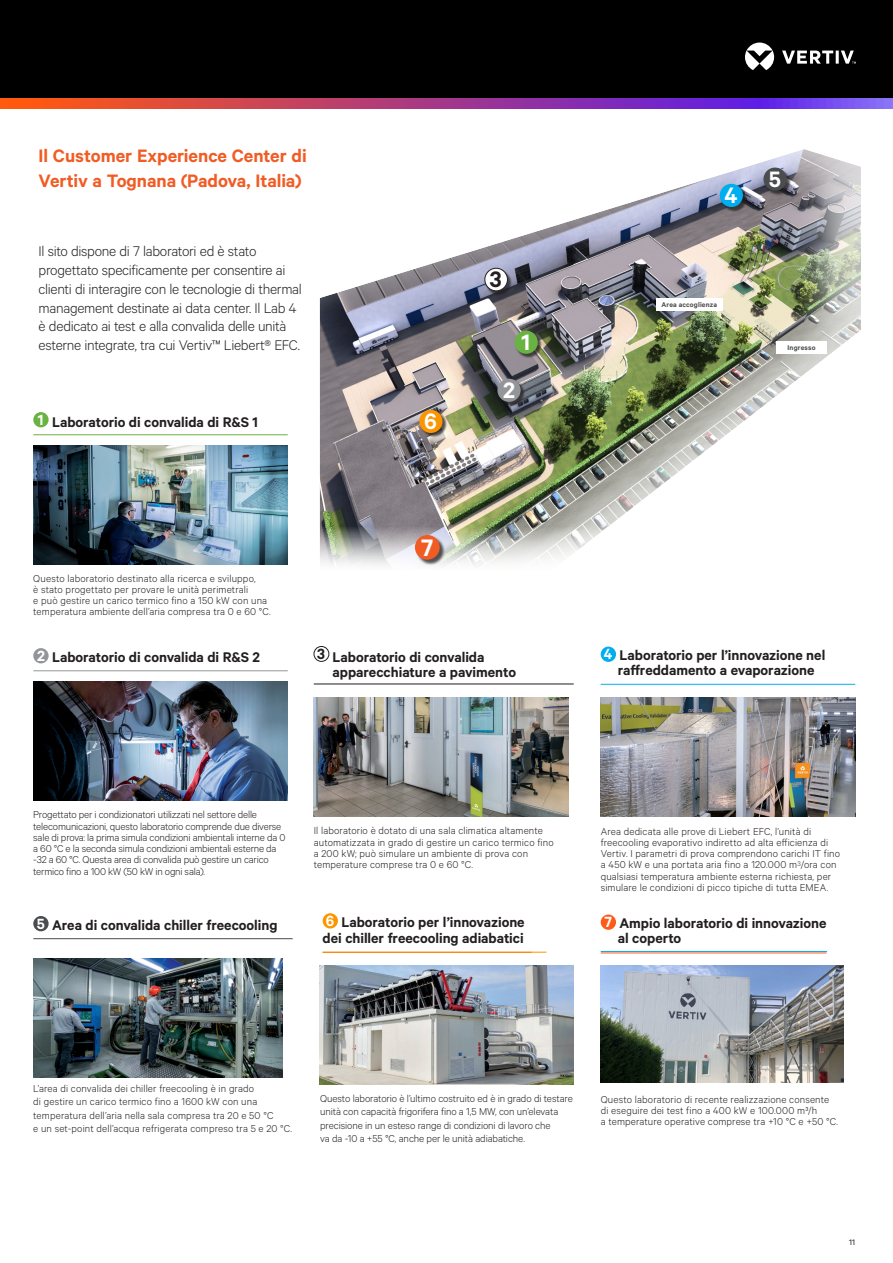
<style>
.page{position:relative;width:893px;height:1263px;background:#fff}
.page>*{position:absolute;margin:0;border:0;box-sizing:border-box;transform-origin:0 0}
.t1{font:600 26.85px "Calibre";color:#fff}
.t2{font:600 25.05px "Calibre";color:#fff}
.t3{font:600 25.05px "Calibre";color:#231f20}
.Vertiv_Orange_Main_H{font:600 20.25px/24.3px "Calibre";color:#f15b24}
.t4{font:600 16.65px "Calibre";color:#fff}
.t5{font:600 16.65px "Calibre";color:#231f20}
.t6{font:600 15.75px/15px "Calibre";letter-spacing:-.005em;color:#231f20}
.Vertiv_Body_Text{font:300 15.75px/18.9px "Calibre";letter-spacing:-.02em;color:#231f20}
.t7{font:300 11.25px/11.2px "Calibre";letter-spacing:.005em;color:#231f20}
.t8{font:300 11.25px/11.2px "Calibre";letter-spacing:-.02em;color:#231f20}
.t9{font:9px "Calibre";color:#231f20}
.t10{font:600 7.8px "Calibre";letter-spacing:.02em;color:#4b4c4d}
.s1{font-size:16.65px;color:#fff}
</style>
<div class="page">
<div style="left:0;top:0;width:893px;height:108px;background:#000"></div>
<svg style="left:745px;top:43px;width:111px;height:27px"></svg>
<svg style="left:0;top:98px;width:893px;height:11px;background:#a83e89"></svg>
<img style="left:601px;top:965px;width:242px;height:117px">
<div style="left:319px;top:148px;width:543px;height:426px;background:#fff;opacity:.7"></div>
<div style="left:776px;top:342px;width:51px;height:12px;background:#fff"></div>
<div style="left:656px;top:298px;width:66px;height:12px;background:#fff"></div>
<img style="left:319px;top:508px;width:337px;height:65px">
<div style="left:516px;top:332px;width:27px;height:27px;background:#231f20;opacity:.75"></div>
<div style="left:515px;top:331px;width:23px;height:23px;background:#69b342;border-radius:50%"></div>
<div style="left:498px;top:380px;width:27px;height:27px;background:#231f20;opacity:.75"></div>
<div style="left:497px;top:379px;width:24px;height:23px;background:#939598;border-radius:50%"></div>
<div style="left:486px;top:269px;width:27px;height:27px;background:#231f20;opacity:.75"></div>
<div style="left:485px;top:268px;width:22px;height:23px;background:#fff;border-radius:50%"></div>
<div style="left:485px;top:268px;width:23px;height:23px;border:1px solid #231f20;border-radius:50%"></div>
<div style="left:721px;top:185px;width:27px;height:27px;background:#231f20;opacity:.75"></div>
<div style="left:720px;top:184px;width:23px;height:23px;background:#00aeef;border-radius:50%"></div>
<div style="left:764px;top:168px;width:27px;height:27px;background:#231f20;opacity:.75"></div>
<div style="left:763px;top:168px;width:24px;height:23px;background:#4b4c4d;border-radius:50%"></div>
<div style="left:420px;top:411px;width:27px;height:27px;background:#231f20;opacity:.75"></div>
<div style="left:419px;top:410px;width:23px;height:23px;background:#fb9500;border-radius:50%"></div>
<div style="left:416px;top:536px;width:29px;height:29px;background:#231f20;opacity:.75"></div>
<div style="left:415px;top:535px;width:25px;height:25px;background:#f15b24;border-radius:50%"></div>
<hr style="left:33px;top:434px;width:255px;height:1px;background:#69b342">
<div style="left:33px;top:412px;width:16px;height:15px;background:#69b342;border-radius:50%"></div>
<img style="left:33px;top:445px;width:255px;height:119px">
<hr style="left:33px;top:670px;width:255px;height:1px;background:#939598">
<div style="left:33px;top:648px;width:16px;height:15px;background:#939598;border-radius:50%"></div>
<img style="left:33px;top:681px;width:255px;height:119px">
<hr style="left:314px;top:684px;width:260px;height:1px;background:#231f20">
<div style="left:314px;top:646px;width:15px;height:16px;border:1px solid #231f20;border-radius:50%"></div>
<img style="left:314px;top:697px;width:254px;height:119px">
<hr style="left:601px;top:684px;width:254px;height:1px;background:#00aeef">
<div style="left:601px;top:647px;width:15px;height:15px;background:#00aeef;border-radius:50%"></div>
<img style="left:601px;top:697px;width:254px;height:119px">
<img style="left:33px;top:958px;width:249px;height:119px">
<hr style="left:33px;top:938px;width:260px;height:1px;background:#4b4c4d">
<div style="left:33px;top:916px;width:16px;height:15px;background:#4b4c4d;border-radius:50%"></div>
<img style="left:319px;top:966px;width:255px;height:119px">
<hr style="left:601px;top:951px;width:226px;height:1px;background:#00aeef">
<div style="left:601px;top:914px;width:15px;height:16px;background:#fe5b1b;border-radius:50%"></div>
<hr style="left:601px;top:952px;width:225px;height:1px;background:#f15b24">
<div style="left:323px;top:913px;width:15px;height:15px;background:#fb9500;border-radius:50%"></div>
<hr style="left:323px;top:952px;width:223px;height:1px;background:#fb9500">
<p class="Vertiv_Orange_Main_H" style="left:39px;top:143px;width:270px">Il Customer Experience Center di<br>Vertiv a Tognana (Padova, Italia)</p>
<p class="Vertiv_Body_Text" style="left:39px;top:241px;width:265px">Il sito dispone di 7 laboratori ed è stato progettato specificamente per consentire ai clienti di interagire con le tecnologie di thermal management destinate ai data center. Il Lab 4 è dedicato ai test e alla convalida delle unità esterne integrate, tra cui Vertiv™ Liebert® EFC.</p>
<p class="t4" style="left:38px;top:410px;width:7px">1</p>
<p class="t6" style="left:52px;top:414px;width:207px">Laboratorio di convalida di R&amp;S 1</p>
<p class="t2" style="left:424px;top:406px;width:14px">6</p>
<p class="t3" style="left:490px;top:265px;width:13px">3</p>
<p class="t2" style="left:521px;top:327px;width:10px">1</p>
<p class="t2" style="left:503px;top:375px;width:14px">2</p>
<p class="t7" style="left:33px;top:572px;width:239px">Questo laboratorio destinato alla ricerca e sviluppo,<br>è stato progettato per provare le unità perimetrali<br>e può gestire un carico termico fino a 150 kW con una temperatura ambiente dell’aria compresa tra 0 e 60 °C.</p>
<p class="t6" style="left:37px;top:649px;width:225px"><span class="s1">2</span> Laboratorio di convalida di R&amp;S 2</p>
<p class="t1" style="left:421px;top:532px;width:14px">7</p>
<p class="t5" style="left:317px;top:644px;width:9px">3</p>
<p class="t6" style="left:333px;top:649px;width:185px">Laboratorio di convalida apparecchiature a pavimento</p>
<p class="t2" style="left:724px;top:180px;width:15px">4</p>
<p class="t2" style="left:769px;top:164px;width:14px">5</p>
<p class="t10" style="left:661px;top:300px;width:57px">Area accoglienza</p>
<p class="t10" style="left:788px;top:343px;width:29px">Ingresso</p>
<p class="t6" style="left:604px;top:647px;width:223px"><span class="s1">4</span> Laboratorio per l’innovazione nel</p>
<p class="t6" style="left:618px;top:662px;width:198px">raffreddamento a evaporazione</p>
<p class="t8" style="left:33px;top:809px;width:254px">Progettato per i condizionatori utilizzati nel settore delle telecomunicazioni, questo laboratorio comprende due diverse sale di prova: la prima simula condizioni ambientali interne da 0 a 60 °C e la seconda simula condizioni ambientali esterne da -32 a 60 °C. Questa area di convalida può gestire un carico termico fino a 100 kW (50 kW in ogni sala).</p>
<p class="t6" style="left:37px;top:917px;width:242px"><span class="s1">5</span> Area di convalida chiller freecooling</p>
<p class="t7" style="left:314px;top:825px;width:241px">Il laboratorio è dotato di una sala climatica altamente automatizzata in grado di gestire un carico termico fino a 200 kW; può simulare un ambiente di prova con temperature comprese tra 0 e 60 °C.</p>
<p class="t6" style="left:326px;top:914px;width:200px"><span class="s1">6</span> Laboratorio per l’innovazione</p>
<p class="t6" style="left:323px;top:930px;width:203px">dei chiller freecooling adiabatici</p>
<p class="t7" style="left:601px;top:825px;width:241px">Area dedicata alle prove di Liebert EFC, l’unità di freecooling evaporativo indiretto ad alta efficienza di Vertiv. I parametri di prova comprendono carichi IT fino a 450 kW e una portata aria fino a 120.000 m<sup>3</sup>/ora con qualsiasi temperatura ambiente esterna richiesta, per simulare le condizioni di picco tipiche di tutta EMEA.</p>
<p class="t6" style="left:605px;top:915px;width:223px"><span class="s1">7</span> Ampio laboratorio di innovazione</p>
<p class="t6" style="left:618px;top:930px;width:65px">al coperto</p>
<p class="t7" style="left:33px;top:1081px;width:260px;line-height:13.5px">L’area di convalida dei chiller freecooling è in grado<br>di gestire un carico termico fino a 1600 kW con una temperatura dell’aria nella sala compresa tra 20 e 50 °C<br>e un set-point dell’acqua refrigerata compreso tra 5 e 20 °C.</p>
<p class="t7" style="left:320px;top:1091px;width:254px;line-height:13.5px">Questo laboratorio è l’ultimo costruito ed è in grado di testare unità con capacità frigorifera fino a 1,5 MW, con un’elevata precisione in un esteso range di condizioni di lavoro che<br>va da -10 a +55 °C, anche per le unità adiabatiche.</p>
<p class="t7" style="left:601px;top:1093px;width:239px">Questo laboratorio di recente realizzazione consente di eseguire dei test fino a 400 kW e 100.000 m³/h<br>a temperature operative comprese tra +10 °C e +50 °C.</p>
<p class="t9" style="left:849px;top:1236px;width:7px">11</p>
</div>
